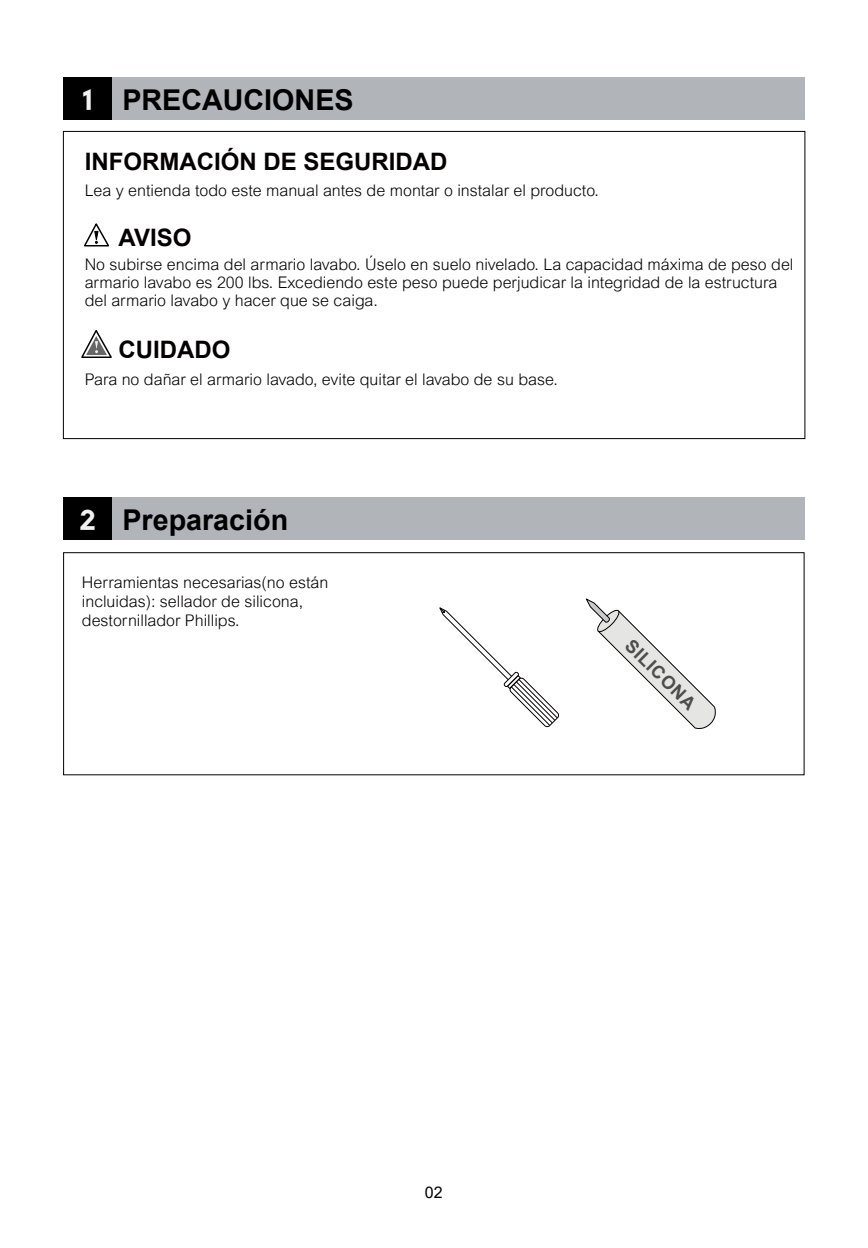
<style>
.page{position:relative;width:868px;height:1248px;background:#fff}
.page>*{position:absolute;margin:0;border:0;box-sizing:border-box;transform-origin:0 0}
.t1{font:700 28.6px "Arial";color:#000}
.t2{font:700 24px "Arial";color:#040000}
.t3{font:700 18px "Arial";color:#4d4d4d}
.t4{font:300 16px/18px "Arial";color:#040000}
.t5{font:16px "Arial";color:#000}
.s1{font-family:"Rany";color:#f1f1f1}
</style>
<div class="page">
<div style="left:63px;top:77px;width:49px;height:42px;background:#000"></div>
<div style="left:112px;top:77px;width:692px;height:42px;background:#b1b4b9"></div>
<svg style="left:84px;top:223px;width:26px;height:24px"></svg>
<svg style="left:81px;top:330px;width:31px;height:28px"></svg>
<div style="left:63px;top:497px;width:49px;height:42px;background:#000"></div>
<div style="left:112px;top:497px;width:692px;height:42px;background:#b1b4b9"></div>
<div style="left:63px;top:552px;width:741px;height:223px;border:1px solid #000"></div>
<svg style="left:439px;top:607px;width:120px;height:120px"></svg>
<svg style="left:586px;top:598px;width:130px;height:131px"></svg>
<h1 class="t1" style="left:82px;top:79px;width:272px"><span class="s1">1</span> PRECAUCIONES</h1>
<h2 class="t2" style="left:85px;top:145px;width:364px">INFORMACIÓN DE SEGURIDAD</h2>
<p class="t4" style="left:85px;top:181px;width:515px">Lea y entienda todo este manual antes de montar o instalar el producto.</p>
<h2 class="t2" style="left:118px;top:220px;width:74px">AVISO</h2>
<p class="t4" style="left:85px;top:255px;width:710px">No subirse encima del armario lavabo. Úselo en suelo nivelado. La capacidad máxima de peso del armario lavabo es 200 lbs. Excediendo este peso puede perjudicar la integridad de la estructura del armario lavabo y hacer que se caiga.</p>
<h2 class="t2" style="left:118px;top:333px;width:113px">CUIDADO</h2>
<p class="t4" style="left:85px;top:371px;width:474px">Para no dañar el armario lavado, evite quitar el lavabo de su base.</p>
<h1 class="t1" style="left:79px;top:499px;width:210px"><span class="s1">2</span> Preparación</h1>
<p class="t4" style="left:82px;top:572px;width:248px;line-height:19.2px">Herramientas necesarias(no están incluidas): sellador de silicona, destornillador Phillips.</p>
<p class="t3" style="left:637px;top:633px;width:92px;rotate:45deg">SILICONA</p>
<p class="t5" style="left:425px;top:1180px;width:19px">02</p>
</div>
